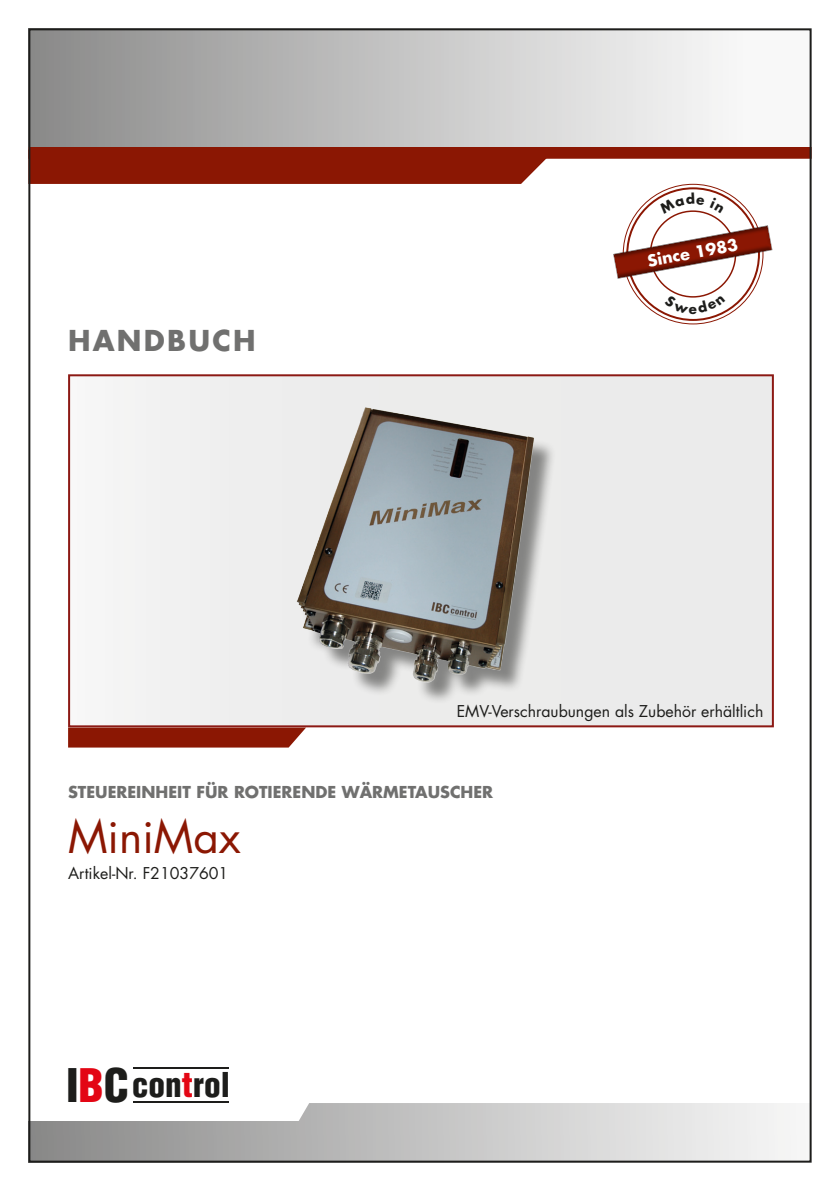
<style>
.page{position:relative;width:840px;height:1191px;background:#fff}
.page>*{position:absolute;margin:0;border:0;box-sizing:border-box;transform-origin:0 0}
.t1{font:44px "Futura";color:#8b1703}
.t2{font:33.4px "Switzerland Cond Black Plain";color:#1d1d1b}
.t3{font:700 28px "Futura";letter-spacing:.08em;color:#70706f}
.t4{font:700 16px "Futura";color:#70706f}
.t5{font:15.8px "Futura";color:#1d1d1b}
.t6{font:700 15.8px "Futura";color:#fff}
.s1{font-size:45.2px}
.s2{font-size:45.2px;color:#e30614}
.s3{color:#e30614}
</style>
<div class="page">
<div style="left:28px;top:135px;width:783px;height:24px;background:#8b1703"></div>
<div style="left:28px;top:28px;width:783px;height:119px;background:linear-gradient(to right,#8a8a8a,#fff)"></div>
<svg style="left:31px;top:158px;width:524px;height:26px;background:#8f200d"></svg>
<div style="left:28px;top:1121px;width:783px;height:41px;background:linear-gradient(to right,#898988,#f9f9f9)"></div>
<svg style="left:31px;top:1103px;width:777px;height:32px"></svg>
<hr style="left:133px;top:1067px;width:95px;height:2px;background:#1d1d1b">
<hr style="left:133px;top:1100px;width:95px;height:2px;background:#1d1d1b">
<div style="left:69px;top:375px;width:703px;height:351px;background:#ececeb"></div>
<div style="left:68px;top:374px;width:705px;height:353px;border:2px solid #8c1914"></div>
<img style="left:296px;top:407px;width:254px;height:294px">
<svg style="left:68px;top:727px;width:238px;height:20px;background:#912310"></svg>
<svg style="left:613px;top:224px;width:159px;height:55px"></svg>
<svg style="left:658px;top:193px;width:65px;height:21px"></svg>
<svg style="left:664px;top:295px;width:60px;height:19px"></svg>
<h3 class="t3" style="left:68px;top:321px;width:189px">HANDBUCH</h3>
<p class="t6" style="left:645px;top:251px;width:93px;rotate:-11deg">Since 1983</p>
<p class="t5" style="left:456px;top:701px;width:308px">EMV-Verschraubungen als Zubehör erhältlich</p>
<p class="t4" style="left:68px;top:781px;width:426px">STEUEREINHEIT FÜR ROTIERENDE WÄRMETAUSCHER</p>
<h1 class="t1" style="left:68px;top:808px;width:174px">MiniMax</h1>
<p class="t5" style="left:68px;top:862px;width:162px">Artikel-Nr. F21037601</p>
<h2 class="t2" style="left:66px;top:1063px;width:165px"><span class="s1">I</span><span class="s2">B</span><span class="s1">C</span>con<span class="s3">t</span>rol</h2>
</div>
